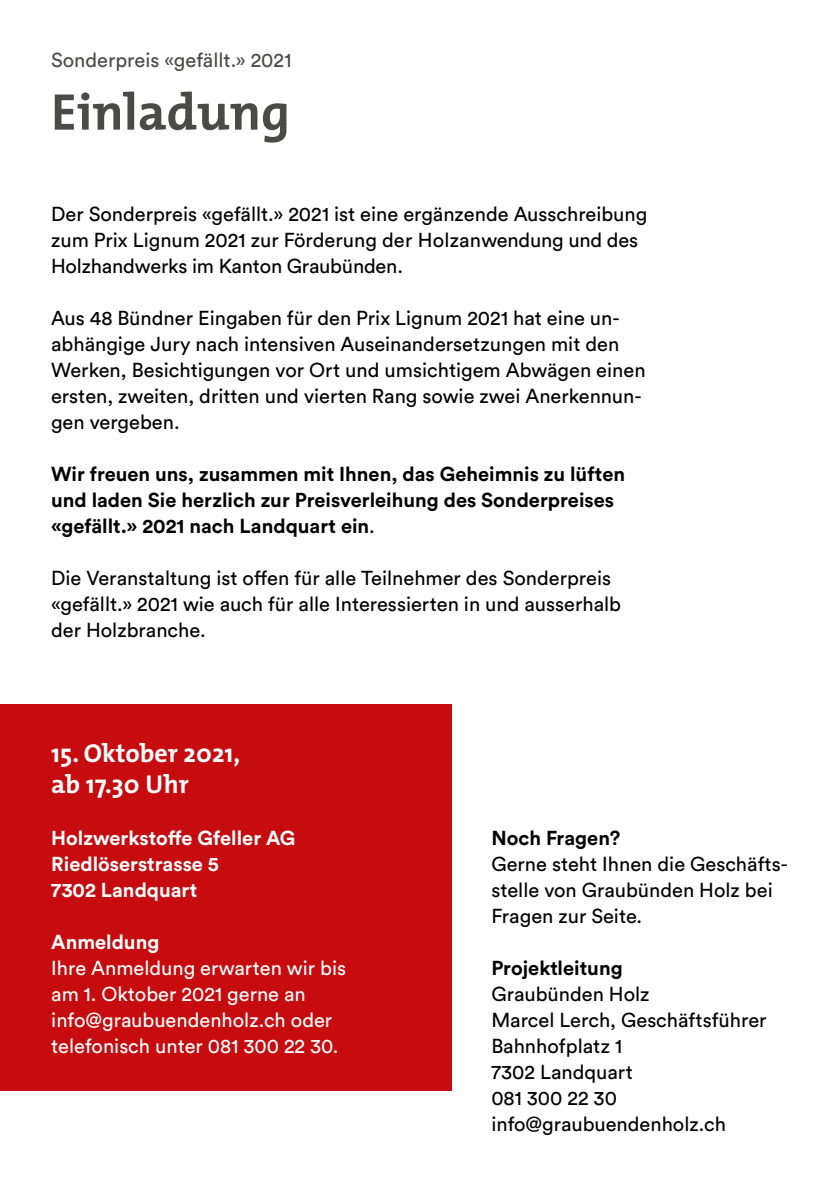
<style>
.page{position:relative;width:840px;height:1191px;background:#fff}
.page>*{position:absolute;margin:0;border:0;box-sizing:border-box;transform-origin:0 0}
.t1{font:700 52px "The Mix";color:#4a4a49}
.t2{font:700 26px/31.2px "The Mix";color:#fff}
.t3{font:20px/26px "Circular Std";color:#000}
.t4{font:700 20px/26px "Circular Std";color:#000}
.t5{font:20px/26px "Circular Std";color:#fff}
.t6{font:700 20px/26px "Circular Std";color:#fff}
.t7{font:20px "Circular Std";color:#4a4a49}
.s1{font-weight:400}
</style>
<div class="page">
<div style="left:0;top:704px;width:451px;height:387px;background:#c60c0e"></div>
<p class="t7" style="left:51px;top:48px;width:242px">Sonderpreis «gefällt.» 2021</p>
<h1 class="t1" style="left:51px;top:69px;width:240px">Einladung</h1>
<p class="t3" style="left:51px;top:201px;width:597px">Der Sonderpreis «gefällt.» 2021 ist eine ergänzende Ausschreibung zum Prix Lignum 2021 zur Förderung der Holzanwendung und des<br>Holzhandwerks im Kanton Graubünden.</p>
<p class="t3" style="left:51px;top:305px;width:595px">Aus 48 Bündner Eingaben für den Prix Lignum 2021 hat eine un&shy;abhängige Jury nach intensiven Auseinandersetzungen mit den Werken, Besichtigungen vor Ort und umsichtigem Abwägen einen ersten, zweiten, dritten und vierten Rang sowie zwei Anerkennun&shy;gen vergeben.</p>
<p class="t4" style="left:51px;top:460px;width:575px">Wir freuen uns, zusammen mit Ihnen, das Geheimnis zu lüften und laden Sie herzlich zur Preisverleihung des Sonderpreises «gefällt.» 2021 nach Landquart ein<span class="s1">.</span></p>
<p class="t3" style="left:51px;top:565px;width:571px">Die Veranstaltung ist offen für alle Teilnehmer des Sonderpreis «gefällt.» 2021 wie auch für alle Interessierten in und ausserhalb der Holzbranche.</p>
<h2 class="t2" style="left:51px;top:737px;width:190px">15. Oktober 2021, ab 17.30 Uhr</h2>
<p class="t6" style="left:51px;top:825px;width:245px">Holzwerkstoffe Gfeller AG<br>Riedlöserstrasse 5<br>7302 Landquart</p>
<p class="t6" style="left:51px;top:929px;width:109px">Anmeldung</p>
<p class="t5" style="left:51px;top:955px;width:296px">Ihre Anmeldung erwarten wir bis am 1. Oktober 2021 gerne an info@graubuendenholz.ch oder telefonisch unter 081 300 22 30.</p>
<p class="t4" style="left:491px;top:825px;width:130px">Noch Fragen?</p>
<p class="t3" style="left:491px;top:851px;width:298px">Gerne steht Ihnen die Geschäfts&shy;stelle von Graubünden Holz bei<br>Fragen zur Seite.</p>
<p class="t4" style="left:491px;top:955px;width:133px">Projektleitung</p>
<p class="t3" style="left:491px;top:981px;width:276px">Graubünden Holz<br>Marcel Lerch, Geschäftsführer<br>Bahnhofplatz 1<br>7302 Landquart<br>081 300 22 30 info@graubuendenholz.ch</p>
</div>
